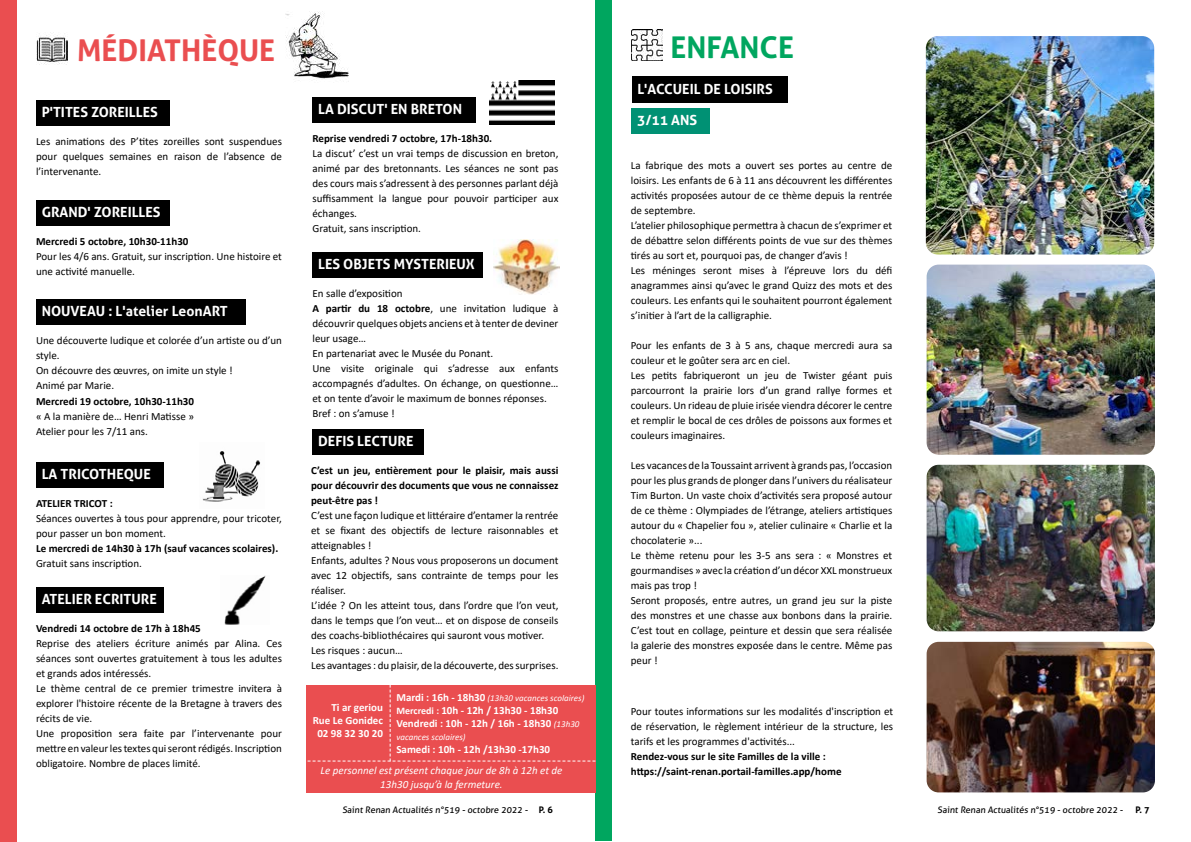
<style>
.page{position:relative;width:1191px;height:842px;background:#fff}
.page>*{position:absolute;margin:0;border:0;box-sizing:border-box;transform-origin:0 0}
.t1{font:700 30px "Aller";color:#ea4e50}
.t2{font:700 30px "Aller";color:#00a65f}
.t3{font:700 14px "Aller";color:#fff}
.t4{font:11px/15px "Calibri";color:#000}
.t5{font:700 11px/15px "Calibri";color:#000;text-align:justify}
.t6{font:700 11px/13.2px "Calibri";color:#fff;text-align:right}
.t7{font:italic 11px/13.2px "Calibri";color:#fff;text-align:center}
.t8{font:9px "Aller";color:#000}
.t9{font:italic 9px "Calibri";color:#fff}
.s1{font-weight:700}
.s2{font-weight:700;font-style:normal;font-size:11px}
.s3{font-size:10px}
.s4{font-weight:400;font-style:italic;font-size:9px}
</style>
<div class="page">
<div style="left:0;top:0;width:17px;height:842px;background:#ea4e50"></div>
<div style="left:595px;top:0;width:17px;height:841px;background:#00a65f"></div>
<div style="left:631px;top:108px;width:78px;height:26px;background:#009174"></div>
<div style="left:36px;top:100px;width:133px;height:26px;background:#000"></div>
<div style="left:312px;top:97px;width:164px;height:26px;background:#000"></div>
<div style="left:312px;top:252px;width:171px;height:26px;background:#000"></div>
<div style="left:312px;top:429px;width:111px;height:26px;background:#000"></div>
<div style="left:36px;top:200px;width:133px;height:26px;background:#000"></div>
<div style="left:36px;top:299px;width:209px;height:26px;background:#000"></div>
<div style="left:36px;top:462px;width:127px;height:26px;background:#000"></div>
<div style="left:36px;top:587px;width:127px;height:25px;background:#000"></div>
<div style="left:632px;top:77px;width:155px;height:26px;background:#000"></div>
<img style="left:202px;top:451px;width:59px;height:51px">
<img style="left:493px;top:240px;width:66px;height:54px">
<img style="left:489px;top:81px;width:66px;height:43px">
<img style="left:224px;top:575px;width:42px;height:49px">
<img style="left:926px;top:36px;width:228px;height:219px">
<img style="left:926px;top:265px;width:229px;height:190px">
<img style="left:926px;top:465px;width:229px;height:166px">
<img style="left:926px;top:642px;width:229px;height:150px">
<img style="left:36px;top:33px;width:31px;height:31px">
<img style="left:631px;top:30px;width:32px;height:31px">
<div style="left:306px;top:685px;width:289px;height:107px;background:#ea4e50"></div>
<svg style="left:307px;top:685px;width:288px;height:76px"></svg>
<img style="left:286px;top:11px;width:63px;height:71px">
<h1 class="t1" style="left:77px;top:31px;width:200px">MÉDIATHÈQUE</h1>
<h1 class="t2" style="left:670px;top:29px;width:125px">ENFANCE</h1>
<p class="t3" style="left:637px;top:81px;width:137px">L'ACCUEIL DE LOISIRS</p>
<p class="t3" style="left:637px;top:111px;width:61px">3/11 ANS</p>
<p class="t3" style="left:42px;top:103px;width:118px">P'TITES ZOREILLES</p>
<p class="t3" style="left:318px;top:101px;width:145px">LA DISCUT' EN BRETON</p>
<p class="t4" style="left:36px;top:134px;width:247px;text-align:justify">Les animations des P’tites zoreilles sont suspendues pour quelques semaines en raison de l’absence de l’intervenante.</p>
<p class="t5" style="left:312px;top:131px;width:181px">Reprise vendredi 7 octobre, 17h-18h30.</p>
<p class="t4" style="left:312px;top:146px;width:247px">La discut’ c’est un vrai temps de discussion en breton, animé par des bretonnants. Les séances ne sont pas des cours mais s’adressent à des personnes parlant déjà suffisamment la langue pour pouvoir participer aux échanges.<br>Gratuit, sans inscription.</p>
<p class="t3" style="left:42px;top:203px;width:120px">GRAND' ZOREILLES</p>
<p class="t5" style="left:36px;top:234px;width:154px">Mercredi 5 octobre, 10h30-11h30</p>
<p class="t4" style="left:36px;top:248px;width:247px">Pour les 4/6 ans. Gratuit, sur inscription. Une histoire et une activité manuelle.</p>
<p class="t3" style="left:42px;top:303px;width:188px">NOUVEAU : L'atelier LeonART</p>
<p class="t4" style="left:36px;top:333px;width:247px">Une découverte ludique et colorée d’un artiste ou d’un style.<br>On découvre des œuvres, on imite un style !<br>Animé par Marie.</p>
<p class="t5" style="left:36px;top:393px;width:160px">Mercredi 19 octobre, 10h30-11h30</p>
<p class="t4" style="left:36px;top:408px;width:159px">« A la manière de… Henri Matisse »<br>Atelier pour les 7/11 ans.</p>
<p class="t3" style="left:42px;top:465px;width:111px">LA TRICOTHEQUE</p>
<p class="t5" style="left:36px;top:496px;width:78px">ATELIER TRICOT :</p>
<p class="t4" style="left:36px;top:511px;width:247px">Séances ouvertes à tous pour apprendre, pour tricoter, pour passer un bon moment.</p>
<p class="t5" style="left:36px;top:541px;width:244px">Le mercredi de 14h30 à 17h (sauf vacances scolaires).</p>
<p class="t4" style="left:36px;top:556px;width:107px">Gratuit sans inscription.</p>
<p class="t3" style="left:42px;top:590px;width:117px">ATELIER ECRITURE</p>
<p class="t5" style="left:36px;top:620px;width:166px">Vendredi 14 octobre de 17h à 18h45</p>
<p class="t4" style="left:36px;top:635px;width:247px">Reprise des ateliers écriture animés par Alina. Ces séances sont ouvertes gratuitement à tous les adultes et grands ados intéressés.<br>Le thème central de ce premier trimestre invitera à explorer l'histoire récente de la Bretagne à travers des récits de vie.<br>Une proposition sera faite par l’intervenante pour mettre en valeur les textes qui seront rédigés. Inscription obligatoire. Nombre de places limité.</p>
<p class="t3" style="left:318px;top:255px;width:158px">LES OBJETS MYSTERIEUX</p>
<p class="t4" style="left:312px;top:285px;width:247px">En salle d’exposition<br><span class="s1">A partir du 18 octobre</span>, une invitation ludique à découvrir quelques objets anciens et à tenter de deviner leur usage…<br>En partenariat avec le Musée du Ponant.<br>Une visite originale qui s’adresse aux enfants accompagnés d’adultes. On échange, on questionne… et on tente d’avoir le maximum de bonnes réponses.<br>Bref : on s’amuse !</p>
<p class="t3" style="left:318px;top:432px;width:97px">DEFIS LECTURE</p>
<p class="t5" style="left:311px;top:463px;width:249px">C’est un jeu, entièrement pour le plaisir, mais aussi pour découvrir des documents que vous ne connaissez peut-être pas !</p>
<p class="t4" style="left:311px;top:508px;width:249px">C’est une façon ludique et littéraire d’entamer la rentrée et se fixant des objectifs de lecture raisonnables et atteignables !<br>Enfants, adultes ? Nous vous proposerons un document avec 12 objectifs, sans contrainte de temps pour les réaliser.<br>L’idée ? On les atteint tous, dans l’ordre que l’on veut, dans le temps que l’on veut… et on dispose de conseils des coachs-bibliothécaires qui sauront vous motiver.<br>Les risques : aucun…<br>Les avantages : du plaisir, de la découverte, des surprises.</p>
<p class="t9" style="left:396px;top:691px;width:189px"><span class="s2">Mardi : 16h - 18h30</span> (13h30 vacances scolaires)</p>
<p class="t6" style="left:396px;top:703px;width:185px;text-align:left"><span class="s3">Mercredi :</span> 10h - 12h / 13h30 - 18h30<br>Vendredi : 10h - 12h / 16h - 18h30 <span class="s4">(13h30</span></p>
<p class="t9" style="left:396px;top:731px;width:71px">vacances scolaires)</p>
<p class="t6" style="left:396px;top:743px;width:155px">Samedi : 10h - 12h /13h30 -17h30</p>
<p class="t7" style="left:320px;top:764px;width:244px">Le personnel est présent chaque jour de 8h à 12h et de<br>13h30 jusqu’à la fermeture.</p>
<p class="t6" style="left:313px;top:700px;width:72px">Ti ar geriou<br>Rue Le Gonidec<br>02 98 32 30 20</p>
<p class="t4" style="left:631px;top:158px;width:263px">La fabrique des mots a ouvert ses portes au centre de loisirs. Les enfants de 6 à 11 ans découvrent les différentes activités proposées autour de ce thème depuis la rentrée de septembre.<br>L’atelier philosophique permettra à chacun de s’exprimer et de débattre selon différents points de vue sur des thèmes tirés au sort et, pourquoi pas, de changer d’avis !<br>Les méninges seront mises à l’épreuve lors du défi anagrammes ainsi qu’avec le grand Quizz des mots et des couleurs. Les enfants qui le souhaitent pourront également s’initier à l’art de la calligraphie.</p>
<p class="t4" style="left:631px;top:338px;width:263px">Pour les enfants de 3 à 5 ans, chaque mercredi aura sa couleur et le goûter sera arc en ciel.<br>Les petits fabriqueront un jeu de Twister géant puis parcourront la prairie lors d’un grand rallye formes et couleurs. Un rideau de pluie irisée viendra décorer le centre et remplir le bocal de ces drôles de poissons aux formes et couleurs imaginaires.</p>
<p class="t4" style="left:631px;top:458px;width:263px">Les vacances de la Toussaint arrivent à grands pas, l’occasion pour les plus grands de plonger dans l’univers du réalisateur Tim Burton. Un vaste choix d’activités sera proposé autour de ce thème : Olympiades de l’étrange, ateliers artistiques autour du « Chapelier fou », atelier culinaire « Charlie et la chocolaterie »...<br>Le thème retenu pour les 3-5 ans sera : « Monstres et gourmandises » avec la création d’un décor XXL monstrueux mais pas trop !<br>Seront proposés, entre autres, un grand jeu sur la piste des monstres et une chasse aux bonbons dans la prairie.<br>C’est tout en collage, peinture et dessin que sera réalisée la galerie des monstres exposée dans le centre. Même pas peur !</p>
<p class="t4" style="left:631px;top:703px;width:264px;text-align:justify">Pour toutes informations sur les modalités d'inscription et de réservation, le règlement intérieur de la structure, les tarifs et les programmes d'activités...</p>
<p class="t5" style="left:631px;top:748px;width:212px">Rendez-vous sur le site Familles de la ville : https://saint-renan.portail-familles.app/home</p>
<p class="t8" style="left:342px;top:804px;width:212px">Saint Renan Actualités n°519 - octobre 2022 - <span class="s1">P. 6</span></p>
<p class="t8" style="left:937px;top:804px;width:213px">Saint Renan Actualités n°519 - octobre 2022 - <span class="s1">P. 7</span></p>
</div>
